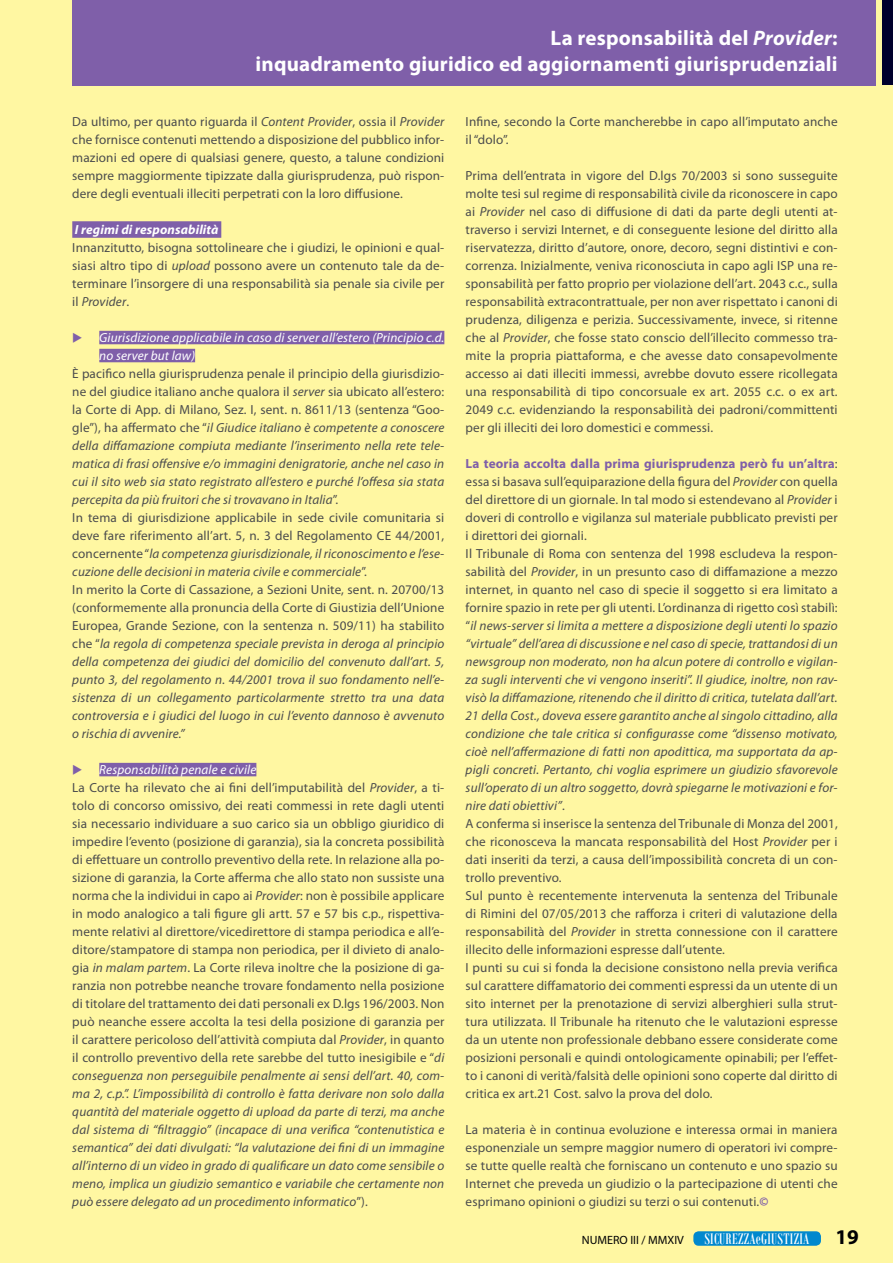
<style>
.page{position:relative;width:893px;height:1263px;background:#fff7a2}
.page>*{position:absolute;margin:0;border:0;box-sizing:border-box;transform-origin:0 0}
.t1{font:700 21px "Myriad Pro";letter-spacing:.01em;color:#fff}
.t2{font:16.5px "Bodoni MT Condensed";letter-spacing:.02em;color:#fff}
.t3{font:13.2px/18px "Myriad Pro";letter-spacing:.01em;color:#4b4c4d;text-align:justify}
.t4{font:italic 13.2px/18px "Myriad Pro";letter-spacing:.01em;color:#4b4c4d;text-align:justify}
.t5{font:italic 13.2px/18px "Myriad Pro";letter-spacing:.01em;color:#fff}
.t6{font:italic 700 13.2px "Myriad Pro";letter-spacing:.01em;color:#fff}
.s1{font-style:italic}
.s2{font-style:normal}
.s3{font-weight:700;color:#7f5fa9}
.s4{font-family:"Myriad Pro";font-size:12px;color:#000103}
.s5{font-family:"Myriad Pro";font-weight:700;font-size:21px;color:#000103}
</style>
<div class="page">
<div style="left:882px;top:0;width:11px;height:85px;background:#00002c"></div>
<div style="left:694px;top:1232px;width:126px;height:13px;background:#0088ce;border-radius:4px"></div>
<div style="left:693px;top:1231px;width:128px;height:15px;border:2px solid #0088ce;border-radius:4px"></div>
<div style="left:72px;top:221px;width:149px;height:17px;background:#7f5fa9"></div>
<div style="left:99px;top:331px;width:345px;height:13px;background:#7f5fa9"></div>
<div style="left:99px;top:349px;width:96px;height:13px;background:#7f5fa9"></div>
<div style="left:99px;top:763px;width:157px;height:13px;background:#7f5fa9"></div>
<div style="left:72px;top:0;width:804px;height:85px;background:#7f5fa9"></div>
<p class="t1" style="left:551px;top:25px;width:289px">La responsabilità del <span class="s1">Provider</span>:</p>
<p class="t1" style="left:256px;top:50px;width:584px">inquadramento giuridico ed aggiornamenti giurisprudenziali</p>
<p class="t3" style="left:72px;top:112px;width:374px">Da ultimo, per quanto riguarda il <span class="s1">Content Provider</span>, ossia il <span class="s1">Provider </span>che fornisce contenuti mettendo a disposizione del pubblico infor&shy;mazioni ed opere di qualsiasi genere, questo, a talune condizioni sempre maggiormente tipizzate dalla giurisprudenza, può rispon&shy;dere degli eventuali illeciti perpetrati con la loro diffusione.</p>
<p class="t6" style="left:75px;top:221px;width:145px">I regimi di responsabilità</p>
<p class="t3" style="left:72px;top:238px;width:374px">Innanzitutto, bisogna sottolineare che i giudizi, le opinioni e qual&shy;siasi altro tipo di <span class="s1">upload</span> possono avere un contenuto tale da de&shy;terminare l’insorgere di una responsabilità sia penale sia civile per il <span class="s1">Provider</span>.</p>
<p class="t5" style="left:99px;top:328px;width:347px">Giurisdizione applicabile in caso di server all’estero (Principio c.d. no server but law)</p>
<p class="t4" style="left:72px;top:364px;width:374px"><span class="s2">È pacifico nella giurisprudenza penale il principio della giurisdizio&shy;ne del giudice italiano anche qualora il</span> server <span class="s2">sia ubicato all’estero: la Corte di App. di Milano, Sez. I, sent. n. 8611/13 (sentenza “Goo&shy;gle”), ha affermato che “</span>il Giudice italiano è competente a conoscere della diffamazione compiuta mediante l’inserimento nella rete tele&shy;matica di frasi offensive e/o immagini denigratorie, anche nel caso in cui il sito web sia stato registrato all’estero e purché l’offesa sia stata percepita da più fruitori che si trovavano in Italia<span class="s2">”.</span></p>
<p class="t3" style="left:72px;top:508px;width:374px">In tema di giurisdizione applicabile in sede civile comunitaria si deve fare riferimento all’art. 5, n. 3 del Regolamento CE 44/2001, concernente “<span class="s1">la competenza giurisdizionale, il riconoscimento e l’ese&shy;cuzione delle decisioni in materia civile e commerciale</span>”.</p>
<p class="t4" style="left:72px;top:580px;width:374px"><span class="s2">In merito la Corte di Cassazione, a Sezioni Unite, sent. n. 20700/13 (conformemente alla pronuncia della Corte di Giustizia dell’Unione Europea, Grande Sezione, con la sentenza n. 509/11) ha stabilito che “</span>la regola di competenza speciale prevista in deroga al principio della competenza dei giudici del domicilio del convenuto dall’art. 5, punto 3, del regolamento n. 44/2001 trova il suo fondamento nell’e&shy;sistenza di un collegamento particolarmente stretto tra una data controversia e i giudici del luogo in cui l’evento dannoso è avvenuto o rischia di avvenire.”</p>
<p class="t5" style="left:99px;top:760px;width:159px">Responsabilità penale e civile</p>
<p class="t3" style="left:72px;top:778px;width:374px">La Corte ha rilevato che ai fini dell’imputabilità del <span class="s1">Provider</span>, a ti&shy;tolo di concorso omissivo, dei reati commessi in rete dagli utenti sia necessario individuare a suo carico sia un obbligo giuridico di impedire l’evento (posizione di garanzia), sia la concreta possibilità di effettuare un controllo preventivo della rete. In relazione alla po&shy;sizione di garanzia, la Corte afferma che allo stato non sussiste una norma che la individui in capo ai <span class="s1">Provider</span>: non è possibile applicare in modo analogico a tali figure gli artt. 57 e 57 bis c.p., rispettiva&shy;mente relativi al direttore/vicedirettore di stampa periodica e all’e&shy;ditore/stampatore di stampa non periodica, per il divieto di analo&shy;gia <span class="s1">in malam partem</span>. La Corte rileva inoltre che la posizione di ga&shy;ranzia non potrebbe neanche trovare fondamento nella posizione di titolare del trattamento dei dati personali ex D.lgs 196/2003. Non può neanche essere accolta la tesi della posizione di garanzia per il carattere pericoloso dell’attività compiuta dal <span class="s1">Provider</span>, in quanto il controllo preventivo della rete sarebbe del tutto inesigibile e “<span class="s1">di conseguenza non perseguibile penalmente ai sensi dell’art. 40, com&shy;ma 2, c.p.”. L’impossibilità di controllo è fatta derivare non solo dalla quantità del materiale oggetto di upload da parte di terzi, ma anche dal sistema di “filtraggio” (incapace di una verifica “contenutistica e semantica” dei dati divulgati: “la valutazione dei fini di un immagine all’interno di un video in grado di qualificare un dato come sensibile o meno, implica un giudizio semantico e variabile che certamente non può essere delegato ad un procedimento informatico</span>”).</p>
<p class="t3" style="left:466px;top:112px;width:374px">Infine, secondo la Corte mancherebbe in capo all’imputato anche il “dolo”.</p>
<p class="t3" style="left:466px;top:166px;width:374px">Prima dell’entrata in vigore del D.lgs 70/2003 si sono susseguite molte tesi sul regime di responsabilità civile da riconoscere in capo ai <span class="s1">Provider</span> nel caso di diffusione di dati da parte degli utenti at&shy;traverso i servizi Internet, e di conseguente lesione del diritto alla riservatezza, diritto d’autore, onore, decoro, segni distintivi e con&shy;correnza. Inizialmente, veniva riconosciuta in capo agli ISP una re&shy;sponsabilità per fatto proprio per violazione dell’art. 2043 c.c., sulla responsabilità extracontrattuale, per non aver rispettato i canoni di prudenza, diligenza e perizia. Successivamente, invece, si ritenne che al <span class="s1">Provider</span>, che fosse stato conscio dell’illecito commesso tra&shy;mite la propria piattaforma, e che avesse dato consapevolmente accesso ai dati illeciti immessi, avrebbe dovuto essere ricollegata una responsabilità di tipo concorsuale ex art. 2055 c.c. o ex art.<br>2049 c.c. evidenziando la responsabilità dei padroni/committenti per gli illeciti dei loro domestici e commessi.</p>
<p class="t3" style="left:466px;top:454px;width:374px"><span class="s3">La teoria accolta dalla prima giurisprudenza però fu un’altra</span>: essa si basava sull’equiparazione della figura del <span class="s1">Provider</span> con quella del direttore di un giornale. In tal modo si estendevano al <span class="s1">Provider</span> i doveri di controllo e vigilanza sul materiale pubblicato previsti per i direttori dei giornali.</p>
<p class="t4" style="left:466px;top:544px;width:374px"><span class="s2">Il Tribunale di Roma con sentenza del 1998 escludeva la respon&shy;sabilità del</span> Provider<span class="s2">, in un presunto caso di diffamazione a mezzo internet, in quanto nel caso di specie il soggetto si era limitato a fornire spazio in rete per gli utenti. L’ordinanza di rigetto così stabilì: “</span>il news-server si limita a mettere a disposizione degli utenti lo spazio “virtuale” dell’area di discussione e nel caso di specie, trattandosi di un newsgroup non moderato, non ha alcun potere di controllo e vigilan&shy;za sugli interventi che vi vengono inseriti”. Il giudice, inoltre, non rav&shy;visò la diffamazione, ritenendo che il diritto di critica, tutelata dall’art.<br>21 della Cost., doveva essere garantito anche al singolo cittadino, alla condizione che tale critica si configurasse come “dissenso motivato, cioè nell’affermazione di fatti non apodittica, ma supportata da ap&shy;pigli concreti. Pertanto, chi voglia esprimere un giudizio sfavorevole sull’operato di un altro soggetto, dovrà spiegarne le motivazioni e for&shy;nire dati obiettivi”<span class="s2">.</span></p>
<p class="t3" style="left:466px;top:814px;width:374px">A conferma si inserisce la sentenza del Tribunale di Monza del 2001, che riconosceva la mancata responsabilità del Host <span class="s1">Provider</span> per i dati inseriti da terzi, a causa dell’impossibilità concreta di un con&shy;trollo preventivo.</p>
<p class="t3" style="left:466px;top:886px;width:374px">Sul punto è recentemente intervenuta la sentenza del Tribunale di Rimini del 07/05/2013 che rafforza i criteri di valutazione della responsabilità del <span class="s1">Provider</span> in stretta connessione con il carattere illecito delle informazioni espresse dall’utente.</p>
<p class="t3" style="left:466px;top:958px;width:374px">I punti su cui si fonda la decisione consistono nella previa verifica sul carattere diffamatorio dei commenti espressi da un utente di un sito internet per la prenotazione di servizi alberghieri sulla strut&shy;tura utilizzata. Il Tribunale ha ritenuto che le valutazioni espresse da un utente non professionale debbano essere considerate come posizioni personali e quindi ontologicamente opinabili; per l’effet&shy;to i canoni di verità/falsità delle opinioni sono coperte dal diritto di critica ex art.21 Cost. salvo la prova del dolo.</p>
<p class="t3" style="left:466px;top:1120px;width:374px">La materia è in continua evoluzione e interessa ormai in maniera esponenziale un sempre maggior numero di operatori ivi compre&shy;se tutte quelle realtà che forniscano un contenuto e uno spazio su Internet che preveda un giudizio o la partecipazione di utenti che esprimano opinioni o giudizi su terzi o sui contenuti.<span class="s3">©</span></p>
<p class="t2" style="left:582px;top:1229px;width:278px"><span class="s4">NUMERO III / MMXIV</span> SICUREZZAeGIUSTIZIA <span class="s5">19</span></p>
</div>
